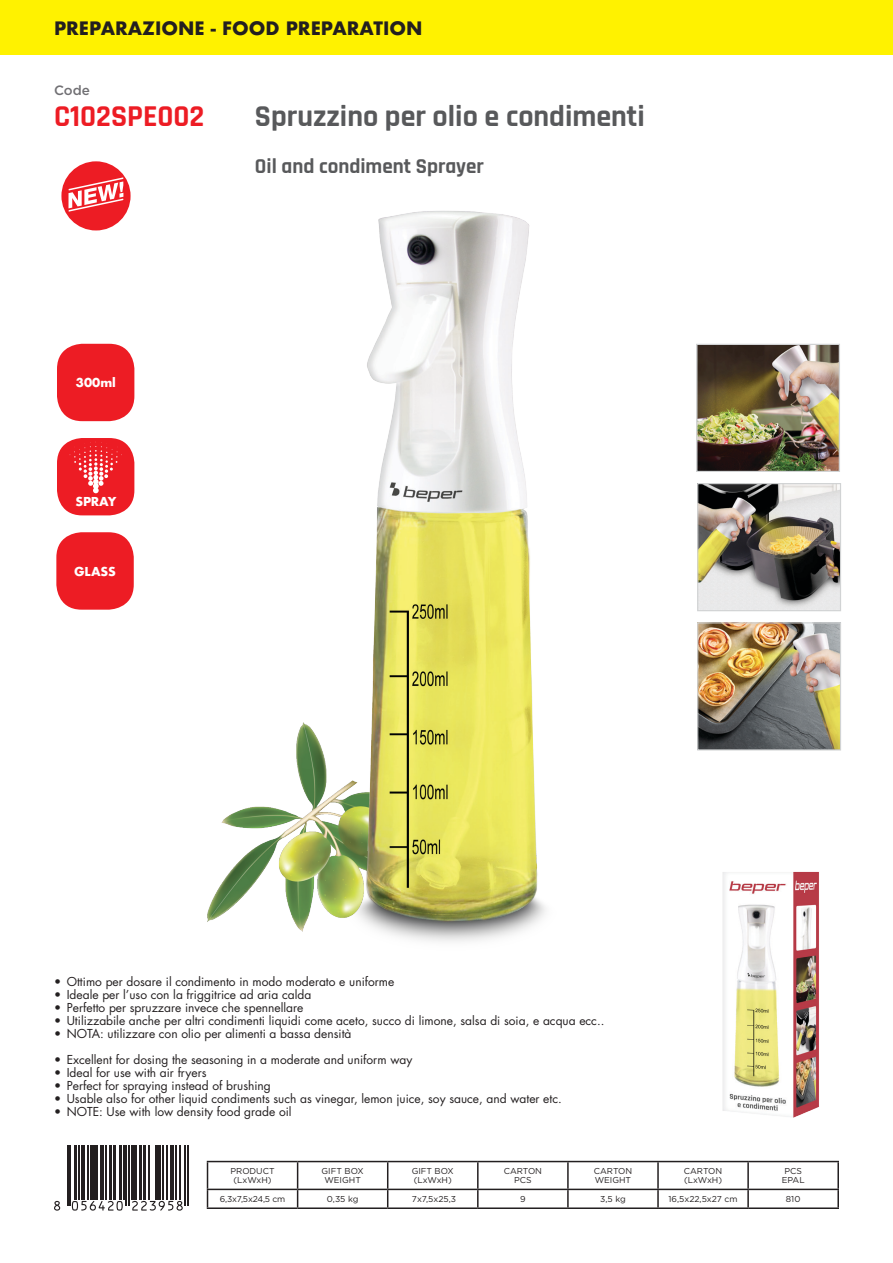
<style>
.page{position:relative;width:893px;height:1263px;background:#fff}
.page>*{position:absolute;margin:0;border:0;box-sizing:border-box;transform-origin:0 0}
.t1{font:700 30px "Rajdhani";color:#58595b}
.t2{font:700 30px "Rajdhani";color:#ed1c24}
.t3{font:700 21px "Rajdhani";color:#58595b}
.t4{font:700 18px "Futura";color:#231f20}
.t5{font:500 13.5px "Gotham";color:#717074}
.t6{font:12px "Futura";color:#231f20}
.t7{font:700 12px "Futura";letter-spacing:-.02em;color:#fff}
.t8{font:8.55px/9px "Gotham";color:#231f20;text-align:center}
.t9{font:8.55px "Gotham";letter-spacing:-.02em;color:#231f20}
</style>
<div class="page">
<img style="left:207px;top:806px;width:88px;height:117px">
<div style="left:0;top:0;width:893px;height:54px;background:#fff200"></div>
<hr style="left:67px;top:1145px;width:1px;height:61px;background:#231f20">
<hr style="left:69px;top:1145px;width:2px;height:61px;background:#231f20">
<hr style="left:75px;top:1145px;width:2px;height:54px;background:#231f20">
<hr style="left:78px;top:1145px;width:2px;height:54px;background:#231f20">
<hr style="left:81px;top:1145px;width:4px;height:54px;background:#231f20">
<hr style="left:87px;top:1145px;width:2px;height:54px;background:#231f20">
<hr style="left:90px;top:1145px;width:1px;height:54px;background:#231f20">
<div style="left:92px;top:1145px;width:6px;height:54px;background:#231f20"></div>
<hr style="left:100px;top:1145px;width:4px;height:54px;background:#231f20">
<hr style="left:105px;top:1145px;width:1px;height:54px;background:#231f20">
<hr style="left:109px;top:1145px;width:3px;height:54px;background:#231f20">
<hr style="left:113px;top:1145px;width:2px;height:54px;background:#231f20">
<hr style="left:119px;top:1145px;width:3px;height:54px;background:#231f20">
<hr style="left:123px;top:1145px;width:1px;height:54px;background:#231f20">
<hr style="left:126px;top:1145px;width:1px;height:61px;background:#231f20">
<hr style="left:128px;top:1145px;width:1px;height:61px;background:#231f20">
<hr style="left:131px;top:1145px;width:2px;height:54px;background:#231f20">
<hr style="left:135px;top:1145px;width:2px;height:54px;background:#231f20">
<hr style="left:140px;top:1145px;width:2px;height:54px;background:#231f20">
<hr style="left:143px;top:1145px;width:3px;height:54px;background:#231f20">
<hr style="left:149px;top:1145px;width:1px;height:54px;background:#231f20">
<hr style="left:155px;top:1145px;width:1px;height:54px;background:#231f20">
<hr style="left:158px;top:1145px;width:3px;height:54px;background:#231f20">
<hr style="left:163px;top:1145px;width:1px;height:54px;background:#231f20">
<hr style="left:166px;top:1145px;width:2px;height:54px;background:#231f20">
<hr style="left:170px;top:1145px;width:4px;height:54px;background:#231f20">
<hr style="left:175px;top:1145px;width:2px;height:54px;background:#231f20">
<hr style="left:179px;top:1145px;width:2px;height:54px;background:#231f20">
<hr style="left:184px;top:1145px;width:2px;height:61px;background:#231f20">
<hr style="left:187px;top:1145px;width:1px;height:61px;background:#231f20">
<svg style="left:54px;top:1201px;width:129px;height:9px"></svg>
<hr style="left:207px;top:1161px;width:91px;height:1px;background:#231f20">
<hr style="left:298px;top:1161px;width:90px;height:1px;background:#231f20">
<hr style="left:388px;top:1161px;width:90px;height:1px;background:#231f20">
<hr style="left:478px;top:1161px;width:90px;height:1px;background:#231f20">
<hr style="left:477px;top:1162px;width:2px;height:26px;background:#231f20">
<hr style="left:568px;top:1161px;width:90px;height:1px;background:#231f20">
<hr style="left:567px;top:1162px;width:2px;height:26px;background:#231f20">
<hr style="left:658px;top:1161px;width:90px;height:1px;background:#231f20">
<hr style="left:657px;top:1162px;width:2px;height:26px;background:#231f20">
<hr style="left:748px;top:1161px;width:91px;height:1px;background:#231f20">
<hr style="left:747px;top:1162px;width:2px;height:26px;background:#231f20">
<hr style="left:837px;top:1162px;width:2px;height:26px;background:#231f20">
<hr style="left:207px;top:1188px;width:91px;height:2px;background:#231f20">
<svg style="left:207px;top:1162px;width:1px;height:45px"></svg>
<hr style="left:298px;top:1188px;width:90px;height:2px;background:#231f20">
<svg style="left:297px;top:1162px;width:1px;height:45px"></svg>
<hr style="left:388px;top:1188px;width:90px;height:2px;background:#231f20">
<svg style="left:387px;top:1162px;width:1px;height:45px"></svg>
<hr style="left:478px;top:1188px;width:90px;height:2px;background:#231f20">
<svg style="left:477px;top:1190px;width:2px;height:17px"></svg>
<hr style="left:568px;top:1188px;width:90px;height:2px;background:#231f20">
<svg style="left:567px;top:1190px;width:2px;height:17px"></svg>
<hr style="left:658px;top:1188px;width:90px;height:2px;background:#231f20">
<svg style="left:657px;top:1190px;width:2px;height:17px"></svg>
<hr style="left:748px;top:1188px;width:91px;height:2px;background:#231f20">
<svg style="left:747px;top:1190px;width:2px;height:17px"></svg>
<svg style="left:837px;top:1190px;width:2px;height:17px"></svg>
<hr style="left:207px;top:1207px;width:91px;height:2px;background:#231f20">
<hr style="left:298px;top:1207px;width:90px;height:2px;background:#231f20">
<hr style="left:388px;top:1207px;width:90px;height:2px;background:#231f20">
<hr style="left:478px;top:1207px;width:90px;height:2px;background:#231f20">
<hr style="left:568px;top:1207px;width:90px;height:2px;background:#231f20">
<hr style="left:658px;top:1207px;width:90px;height:2px;background:#231f20">
<hr style="left:748px;top:1207px;width:91px;height:2px;background:#231f20">
<div style="left:57px;top:344px;width:77px;height:77px;background:#ed1c24;border-radius:25px"></div>
<div style="left:57px;top:438px;width:77px;height:77px;background:#ed1c24;border-radius:25px"></div>
<div style="left:56px;top:532px;width:78px;height:78px;background:#ed1c24;border-radius:25px"></div>
<img style="left:699px;top:485px;width:140px;height:124px">
<div style="left:697px;top:483px;width:144px;height:128px;border:1px solid #d1d3d4"></div>
<img style="left:699px;top:624px;width:140px;height:124px">
<div style="left:697px;top:622px;width:144px;height:128px;border:1px solid #d1d3d4"></div>
<img style="left:698px;top:346px;width:140px;height:124px">
<div style="left:696px;top:344px;width:144px;height:128px;border:1px solid #d1d3d4"></div>
<svg style="left:70px;top:442px;width:52px;height:51px"></svg>
<img style="left:295px;top:211px;width:251px;height:731px">
<img style="left:722px;top:871px;width:97px;height:247px">
<div style="left:61px;top:161px;width:70px;height:69px;background:#ed1c24;border-radius:50%"></div>
<svg style="left:69px;top:177px;width:54px;height:35px"></svg>
<p class="t4" style="left:54px;top:15px;width:370px">PREPARAZIONE - FOOD PREPARATION</p>
<p class="t5" style="left:54px;top:81px;width:37px">Code</p>
<p class="t2" style="left:54px;top:98px;width:152px">C102SPE002</p>
<p class="t1" style="left:255px;top:98px;width:391px">Spruzzino per olio e condimenti</p>
<p class="t3" style="left:255px;top:153px;width:230px">Oil and condiment Sprayer</p>
<p class="t7" style="left:76px;top:374px;width:42px">300ml</p>
<p class="t7" style="left:75px;top:493px;width:42px">SPRAY</p>
<p class="t7" style="left:74px;top:563px;width:43px">GLASS</p>
<p class="t6" style="left:54px;top:973px;width:342px">• Ottimo per dosare il condimento in modo moderato e uniforme</p>
<p class="t6" style="left:54px;top:986px;width:259px">• Ideale per l’uso con la friggitrice ad aria calda</p>
<p class="t6" style="left:54px;top:999px;width:251px">• Perfetto per spruzzare invece che spennellare</p>
<p class="t6" style="left:54px;top:1012px;width:552px">• Utilizzabile anche per altri condimenti liquidi come aceto, succo di limone, salsa di soia, e acqua ecc..</p>
<p class="t6" style="left:54px;top:1025px;width:299px">• NOTA: utilizzare con olio per alimenti a bassa densità</p>
<p class="t6" style="left:54px;top:1051px;width:360px">• Excellent for dosing the seasoning in a moderate and uniform way</p>
<p class="t6" style="left:54px;top:1064px;width:154px">• Ideal for use with air fryers</p>
<p class="t6" style="left:54px;top:1078px;width:218px">• Perfect for spraying instead of brushing</p>
<p class="t6" style="left:54px;top:1091px;width:509px">• Usable also for other liquid condiments such as vinegar, lemon juice, soy sauce, and water etc.</p>
<p class="t6" style="left:54px;top:1104px;width:239px">• NOTE: Use with low density food grade oil</p>
<p class="t8" style="left:230px;top:1167px;width:46px">PRODUCT (LxWxH)</p>
<p class="t8" style="left:322px;top:1167px;width:44px">GIFT BOX</p>
<p class="t8" style="left:324px;top:1176px;width:38px">WEIGHT</p>
<p class="t8" style="left:412px;top:1167px;width:44px;text-align:left">GIFT BOX (LxWxH)</p>
<p class="t8" style="left:504px;top:1167px;width:40px">CARTON</p>
<p class="t8" style="left:514px;top:1176px;width:19px">PCS</p>
<p class="t8" style="left:594px;top:1167px;width:40px">CARTON</p>
<p class="t8" style="left:595px;top:1176px;width:38px">WEIGHT</p>
<p class="t8" style="left:684px;top:1167px;width:40px">CARTON</p>
<p class="t8" style="left:684px;top:1176px;width:40px">(LxWxH)</p>
<p class="t8" style="left:784px;top:1167px;width:19px">PCS</p>
<p class="t8" style="left:782px;top:1176px;width:24px">EPAL</p>
<p class="t9" style="left:220px;top:1194px;width:67px">6,3x7,5x24,5 cm</p>
<p class="t8" style="left:327px;top:1194px;width:33px">0,35 kg</p>
<p class="t8" style="left:412px;top:1194px;width:46px">7x7,5x25,3</p>
<p class="t8" style="left:520px;top:1194px;width:7px">9</p>
<p class="t8" style="left:600px;top:1194px;width:27px">3,5 kg</p>
<p class="t8" style="left:669px;top:1194px;width:70px">16,5x22,5x27 cm</p>
<p class="t8" style="left:786px;top:1194px;width:16px">810</p>
</div>
